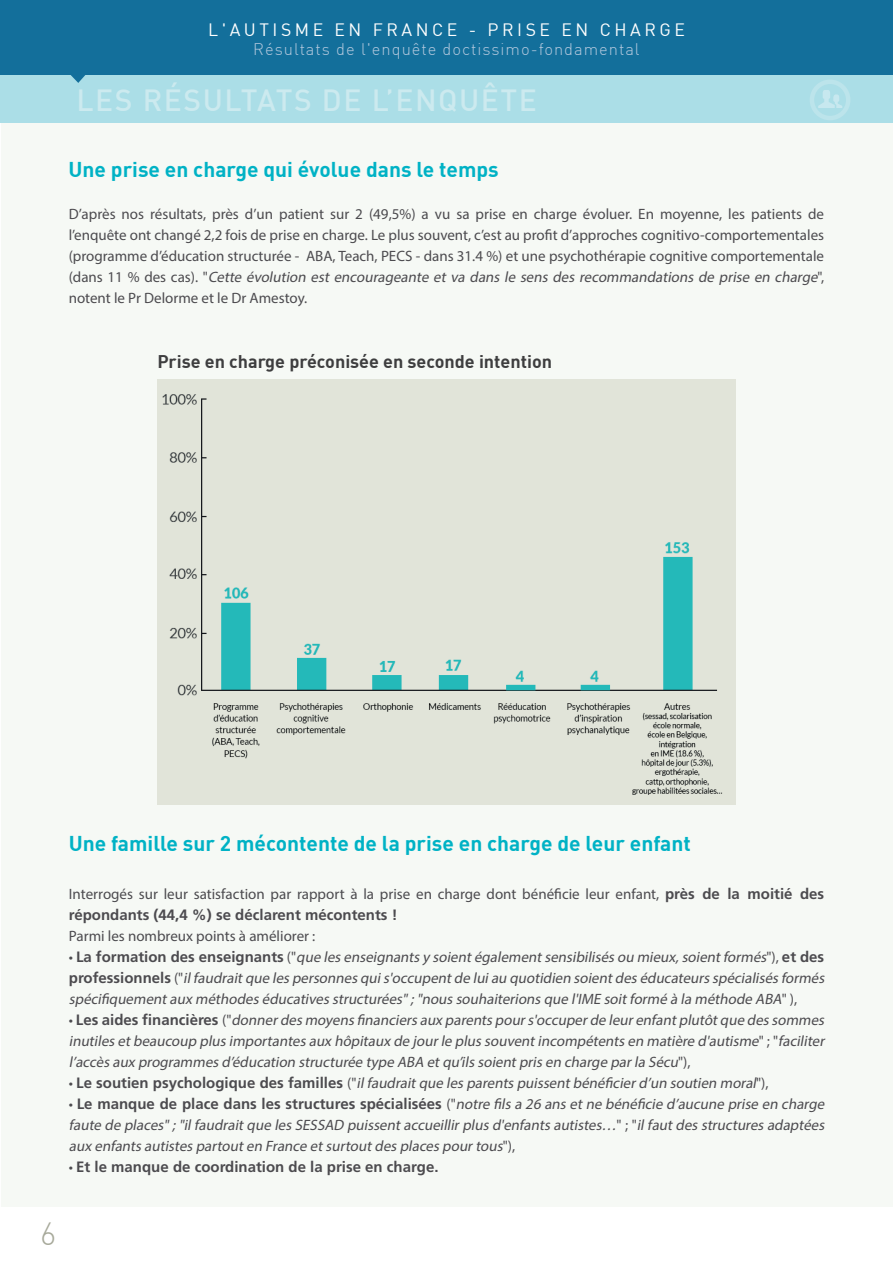
<style>
.page{position:relative;width:893px;height:1263px;background:#fff}
.page>*{position:absolute;margin:0;border:0;box-sizing:border-box;transform-origin:0 0}
.t1{font:300 31.5px "DIN";color:#a7a99a}
.t2{font:500 30px "DIN";letter-spacing:.05em;color:#cceaef}
.t3{font:700 21px "DIN";color:#00b2c5}
.t4{font:700 18px "DIN";color:#3e3e3f}
.t5{font:17.55px "DIN";letter-spacing:.2em;color:#fff}
.t6{font:300 16.5px "DIN";letter-spacing:.06em;color:#b2c8dd}
.t7{font:italic 15px/21px "Myriad Pro";color:#4c4b4f;text-align:justify}
.t8{font:15px/21px "Myriad Pro";color:#4c4b4f;text-align:justify}
.t9{font:700 15px "Frutiger LT Std";color:#4c4b4f}
.s1{font-style:italic}
.s2{font-family:"Frutiger LT Std";font-weight:700}
.s3{font-style:normal}
.s4{font-family:"Frutiger LT Std";font-weight:700;font-style:normal}
.s5{font-family:"Myriad Pro";font-weight:400}
</style>
<div class="page">
<div style="left:0;top:43px;width:893px;height:80px;background:#abdee7"></div>
<div style="left:0;top:0;width:893px;height:74px;background:#136f9b"></div>
<svg style="left:69px;top:74px;width:18px;height:9px"></svg>
<svg style="left:818px;top:90px;width:24px;height:18px"></svg>
<div style="left:810px;top:80px;width:40px;height:40px;border:4px solid #bce4eb;border-radius:50%"></div>
<img style="left:157px;top:379px;width:579px;height:425px">
<p class="t5" style="left:208px;top:19px;width:478px">L'AUTISME EN FRANCE - PRISE EN CHARGE</p>
<p class="t6" style="left:253px;top:39px;width:388px">Résultats de l'enquête doctissimo-fondamental</p>
<h2 class="t2" style="left:77px;top:81px;width:462px">LES RÉSULTATS DE L’ENQUÊTE</h2>
<h3 class="t3" style="left:68px;top:156px;width:432px">Une prise en charge qui évolue dans le temps</h3>
<p class="t8" style="left:69px;top:204px;width:757px">D’après nos résultats, près d’un patient sur 2 (49,5%) a vu sa prise en charge évoluer. En moyenne, les patients de l’enquête ont changé 2,2 fois de prise en charge. Le plus souvent, c’est au profit d’approches cognitivo-comportementales (programme d’éducation structurée - ABA, Teach, PECS - dans 31.4 %) et une psychothérapie cognitive comportementale ( d a n s 1 1 % d e s c a s ) . " <span class="s1">Cette évolution est encourageante et va dans le sens des recommandations de prise en charge</span>", notent le Pr Delorme et le Dr Amestoy.</p>
<p class="t4" style="left:157px;top:350px;width:396px">Prise en charge préconisée en seconde intention</p>
<h3 class="t3" style="left:69px;top:829px;width:624px">Une famille sur 2 mécontente de la prise en charge de leur enfant</h3>
<p class="t8" style="left:69px;top:883px;width:757px">Interrogés sur leur satisfaction par rapport à la prise en charge dont bénéficie leur enfant, <span class="s2">près de la moitié des</span></p>
<p class="t9" style="left:69px;top:906px;width:330px">répondants (44,4 %) se déclarent mécontents !</p>
<p class="t8" style="left:69px;top:925px;width:248px">Parmi les nombreux points à améliorer :</p>
<p class="t7" style="left:69px;top:946px;width:760px;text-align:left"><span class="s3">•</span> <span class="s4">La fo r m a t i o n d e s e n s e i g n a n t s</span> <span class="s3">( "</span> que les enseignants y soientégalementsensibilisés ou mieux,soientformés<span class="s3">" ) ,</span> <span class="s4">e t d e s p ro f e s s i o n n e l s</span> <span class="s3">( "</span> ilfaudraitque les personnes quis'occupentde luiau quotidien soientdes éducateurs spécialisés formés spécifiquementaux méthodes éducatives structurées";"nous souhaiterions que l'IME soitformé à la méthode ABA<span class="s3">" ) ,</span></p>
<p class="t7" style="left:69px;top:1009px;width:760px"><span class="s3">•</span> <span class="s4">Le s a i d e s fi n a n c i è re s</span> <span class="s3">( "</span> donnerdes moyens financiers aux parents pours'occuperde leurenfantplutôtque des sommes inutiles etbeaucoup plus importantes aux hôpitaux de jourle plus souventincompétents en matière d'autisme<span class="s3">" ; "</span> faciliter l’accès aux programmes d’éducation structurée type ABA etqu’ils soientpris en charge parla Sécu<span class="s3">" ) ,</span></p>
<p class="t7" style="left:69px;top:1072px;width:701px"><span class="s3">•</span> <span class="s4">Le s o u t i e n p syc h o l o g i q u e d e s fa m i l l e s</span> <span class="s3">( "</span> ilfaudraitque les parents puissentbénéficierd’un soutien moral<span class="s3">" ) ,</span></p>
<p class="t7" style="left:69px;top:1093px;width:760px"><span class="s3">•</span> <span class="s4">Le manque de place dans les structures spécialisées</span> <span class="s3">("</span>notre fils a 26 ans etne bénéficie d’aucune prise en charge faute de places";"ilfaudraitque les SESSAD puissentaccueillirplus d'enfants autistes…<span class="s3">" ; "</span> ilfautdes structures adaptées aux enfants autistes partouten France etsurtoutdes places pourtous<span class="s3">" ) ,</span></p>
<p class="t9" style="left:69px;top:1158px;width:371px"><span class="s5">•</span> Et le manque de coordination de la prise en charge.</p>
<h1 class="t1" style="left:40px;top:1214px;width:18px">6</h1>
</div>
